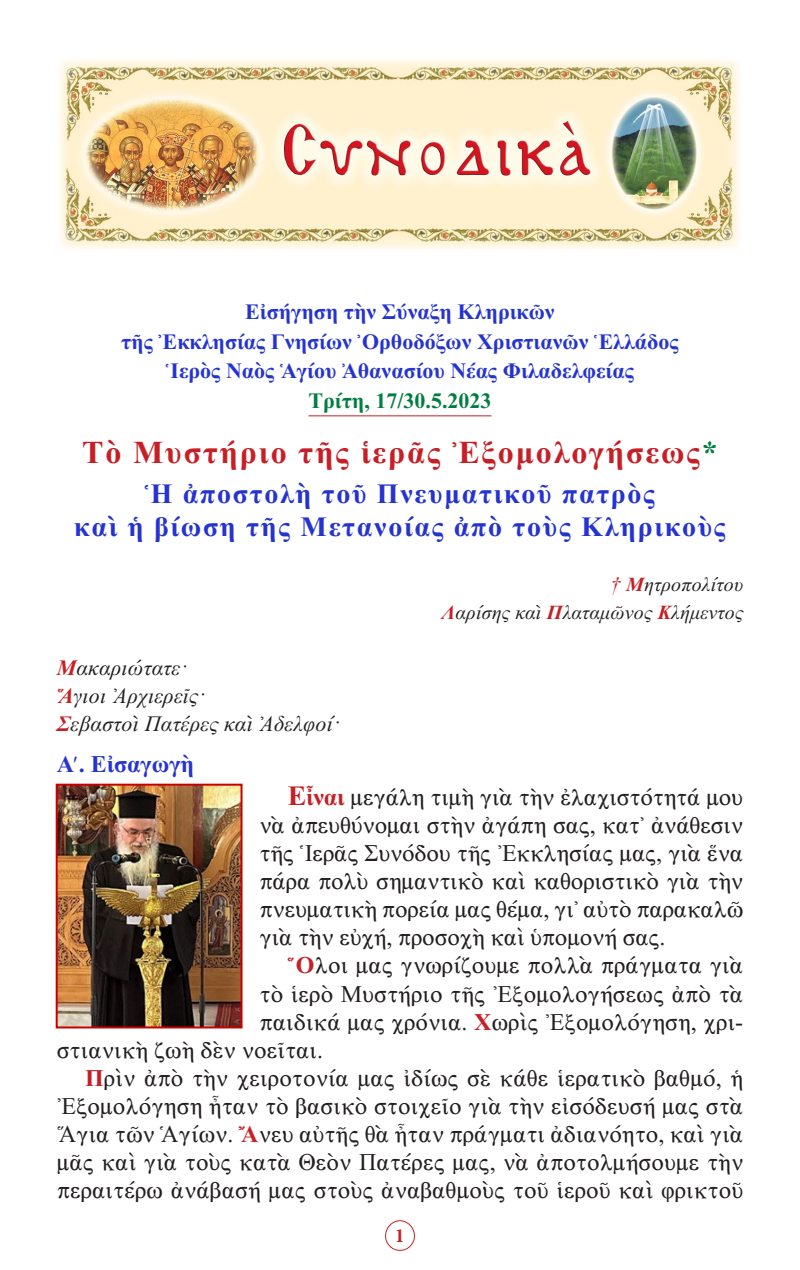
<style>
.page{position:relative;width:800px;height:1270px;background:#fff}
.page>*{position:absolute;margin:0;border:0;box-sizing:border-box;transform-origin:0 0}
.t1{font:32px "CTOS New Times Bold Test 1";letter-spacing:.06em;color:#c62026}
.t2{font:28px "CTOS New Times Bold Test 1";letter-spacing:.06em;color:#2534d0}
.t3{font:24px/28px "CTOS New Times Roman Test 1";color:#231f20;text-align:justify}
.t4{font:24px "CTOS New Times Bold Test 1";color:#2534d0}
.t5{font:22px "CTOS New Times Bold Test 1";color:#2534d0}
.t6{font:22px "CTOS New Times Italic Test 1";letter-spacing:.01em;color:#231f20}
.t7{font:22px "CTOS New Times Bold Test 1";color:#007e42}
.t8{font:20px "CTOS New Times Italic Test 1";letter-spacing:.01em;color:#231f20}
.t9{font:700 20px "Minion Pro";color:#c62026}
.s1{color:#007e42}
.s2{color:#c62026}
.s3{font-family:"CTOS New Times Bold Italic Test 1";color:#c62026}
.s4{font-family:"CTOS New Times Bold Test 1";font-size:28px;color:#c62026}
.s5{font-family:"CTOS New Times Bold Test 1";color:#c62026}
</style>
<div class="page">
<div style="left:385px;top:1220px;width:30px;height:31px;border:1px solid #c62026;border-radius:50%"></div>
<hr style="left:308px;top:415px;width:183px;height:1px;background:#c62026">
<img style="left:59px;top:60px;width:680px;height:189px">
<img style="left:59px;top:787px;width:181px;height:238px">
<div style="left:56px;top:784px;width:187px;height:244px;border:2px solid #c80000"></div>
<p class="t5" style="left:245px;top:299px;width:311px">Εἰσήγηση τὴν Σύναξη Κληρικῶν</p>
<p class="t5" style="left:121px;top:329px;width:559px">τῆς Ἐκκλησίας Γνησίων Ὀρθοδόξων Χριστιανῶν Ἑλλάδος</p>
<p class="t5" style="left:166px;top:359px;width:470px">Ἱερὸς Ναὸς Ἁγίου Ἀθανασίου Νέας Φιλαδελφείας</p>
<p class="t7" style="left:308px;top:388px;width:185px">Τρίτη, 17/30.5.2023</p>
<p class="t1" style="left:82px;top:435px;width:637px">Τὸ Μυστήριο τῆς ἱερᾶς Ἐξομολογήσεως<span class="s1">*</span></p>
<p class="t2" style="left:145px;top:478px;width:512px">Ἡ ἀποστολὴ τοῦ Πνευματικοῦ πατρὸς</p>
<p class="t2" style="left:74px;top:511px;width:653px">καὶ ἡ βίωση τῆς Μετανοίας ἀπὸ τοὺς Κληρικοὺς</p>
<p class="t8" style="left:611px;top:573px;width:134px"><span class="s2">†</span> <span class="s3">Μ</span>ητροπολίτου</p>
<p class="t8" style="left:442px;top:601px;width:303px"><span class="s3">Λ</span>αρίσης καὶ <span class="s3">Π</span>λαταμῶνος <span class="s3">Κ</span>λήμεντος</p>
<p class="t6" style="left:57px;top:655px;width:133px"><span class="s3">Μ</span>ακαριώτατε·</p>
<p class="t6" style="left:57px;top:683px;width:151px"><span class="s3">Ἅ</span>γιοι Ἀρχιερεῖς·</p>
<p class="t6" style="left:57px;top:711px;width:285px"><span class="s3">Σ</span>εβαστοὶ Πατέρες καὶ Ἀδελφοί·</p>
<p class="t4" style="left:57px;top:751px;width:139px">Α΄. Εἰσαγωγὴ</p>
<p class="t3" style="left:260px;top:783px;width:485px;text-indent:28px"><span class="s4">Ε</span><span class="s5">ἶναι</span> μεγάλη τιμὴ γιὰ τὴν ἐλαχιστότητά μου νὰ ἀπευθύνομαι στὴν ἀγάπη σας, κατ᾿ ἀνάθεσιν τῆς Ἱερᾶς Συνόδου τῆς Ἐκκλησίας μας, γιὰ ἕνα πάρα πολὺ σημαντικὸ καὶ καθοριστικὸ γιὰ τὴν πνευματικὴ πορεία μας θέμα, γι᾿ αὐτὸ παρακαλῶ γιὰ τὴν εὐχή, προσοχὴ καὶ ὑπομονή σας.</p>
<p class="t3" style="left:288px;top:951px;width:457px"><span class="s5">Ὅ</span>λοι μας γνωρίζουμε πολλὰ πράγματα γιὰ</p>
<p class="t3" style="left:260px;top:979px;width:485px">τὸ ἱερὸ Μυστήριο τῆς Ἐξομολογήσεως ἀπὸ τὰ</p>
<p class="t3" style="left:260px;top:1007px;width:485px">παιδικά μας χρόνια. <span class="s5">Χ</span>ωρὶς Ἐξομολόγηση, χρι-</p>
<p class="t3" style="left:57px;top:1035px;width:268px">στιανικὴ ζωὴ δὲν νοεῖται.</p>
<p class="t3" style="left:57px;top:1063px;width:688px;text-indent:28px"><span class="s5">Π</span>ρὶν ἀπὸ τὴν χειροτονία μας ἰδίως σὲ κάθε ἱερατικὸ βαθμό, ἡ Ἐξομολόγηση ἦταν τὸ βασικὸ στοιχεῖο γιὰ τὴν εἰσόδευσή μας στὰ Ἅγια τῶν Ἁγίων. <span class="s5">Ἄ</span>νευ αὐτῆς θὰ ἦταν πράγματι ἀδιανόητο, καὶ γιὰ μᾶς καὶ γιὰ τοὺς κατὰ Θεὸν Πατέρες μας, νὰ ἀποτολμήσουμε τὴν περαιτέρω ἀνάβασή μας στοὺς ἀναβαθμοὺς τοῦ ἱεροῦ καὶ φρικτοῦ</p>
<p class="t9" style="left:395px;top:1222px;width:11px">1</p>
</div>
